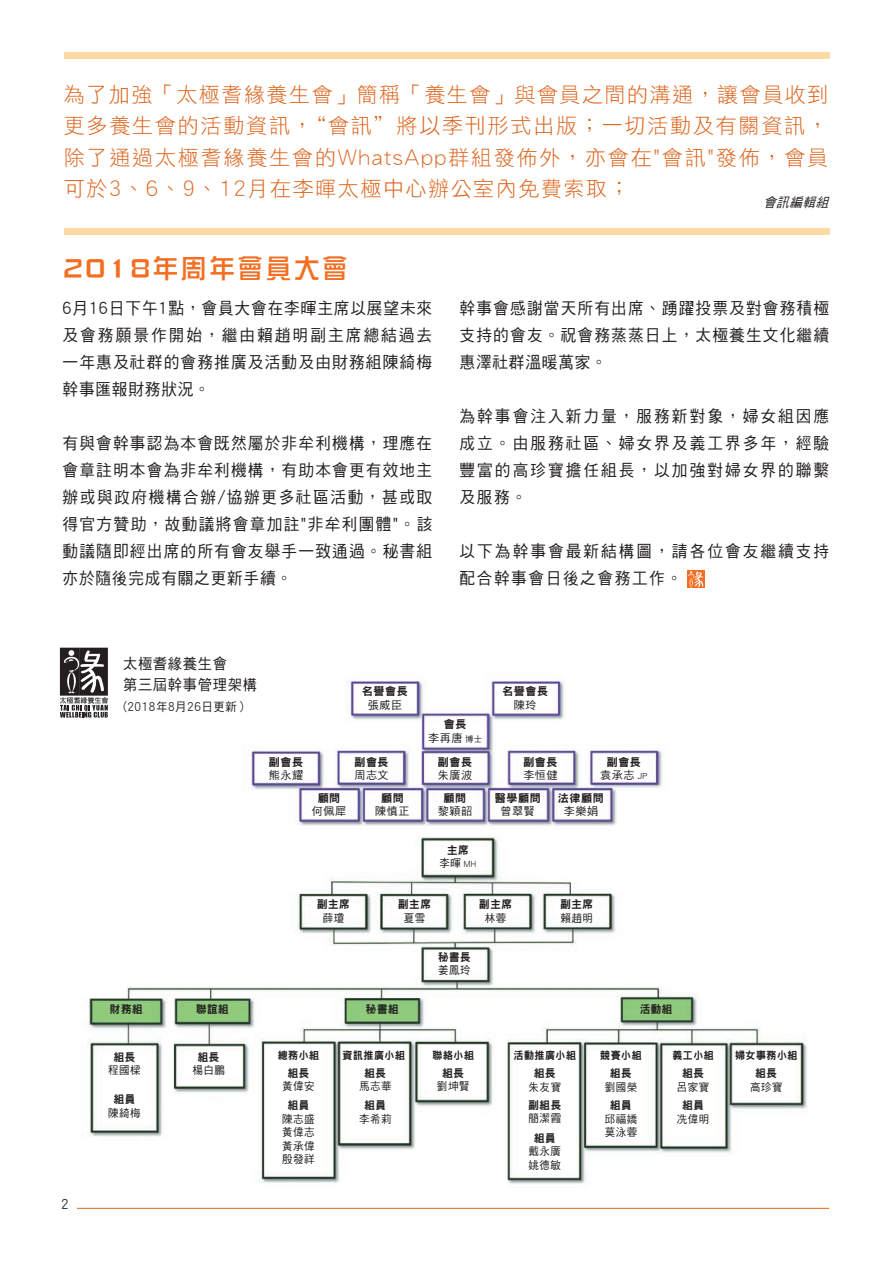
<style>
.page{position:relative;width:893px;height:1263px;background:#fff}
.page>*{position:absolute;margin:0;border:0;box-sizing:border-box;transform-origin:0 0}
.t1{font:27px "DF Zong Yi HK W5";letter-spacing:.1em;color:#f36e21;scale:.95 1}
.t2{font:21px/31.5px "DF Hei HK W3";letter-spacing:.085em;color:#dc641c;text-align:justify}
.t3{font:16.5px/27px "DF Hei HK W5";letter-spacing:.075em;color:#231f20;text-align:justify;scale:.95 1}
.t4{font:16.5px/27px "DF Hei HK W5";letter-spacing:.13em;color:#231f20;scale:.95 1}
.t5{font:15px/21px "DF Hei HK W5";letter-spacing:.05em;color:#231f20;scale:.95 1}
.t6{font:13.5px "DF Hei HK W5";color:#231f20;scale:.95 1}
.t7{font:italic 13.05px "DF Hei HK W5";color:#231f20;scale:.95 1}
.t8{font:12px "DF Hei HK W5";letter-spacing:.05em;color:#231f20;scale:.95 1}
.t9{font:11.1px/13.5px "DF Hei HK W5";letter-spacing:.05em;color:#231f20;scale:.95 1}
.t10{font:11.1px "DF Hei HK W9";letter-spacing:.05em;color:#231f20;scale:.95 1}
.t11{font:11.1px "DF Hei HK W5";letter-spacing:.05em;color:#231f20}
.t12{font:11.1px "DF Hei HK W9";letter-spacing:.05em;color:#231f20}
.t13{font:10.5px "DF Hei HK W9";letter-spacing:.05em;color:#231f20;scale:.95 1}
.s1{font-size:8.25px}
</style>
<div class="page">
<img style="left:59px;top:664px;width:771px;height:545px">
<hr style="left:77px;top:1208px;width:752px;height:1px;background:#dc641c">
<div style="left:64px;top:52px;width:765px;height:6px;background:#fed9a1"></div>
<div style="left:64px;top:228px;width:765px;height:6px;background:#fed9a1"></div>
<svg style="left:687px;top:570px;width:18px;height:18px"></svg>
<svg style="left:688px;top:571px;width:15px;height:17px"></svg>
<svg style="left:60px;top:648px;width:48px;height:69px"></svg>
<p class="t2" style="left:64px;top:78px;width:766px">為了加強「太極耆緣養生會」簡稱「養生會」與會員之間的溝通，讓會員收到更多養生會的活動資訊，“會訊”將以季刊形式出版；一切活動及有關資訊，除了通過太極耆緣養生會的WhatsApp群組發佈外，亦會在"會訊"發佈，會員可於3、6、9、12月在李暉太極中心辦公室內免費索取；</p>
<p class="t7" style="left:764px;top:195px;width:73px">會訊編輯組</p>
<h1 class="t1" style="left:63px;top:253px;width:301px">2018年周年會員大會</h1>
<p class="t3" style="left:63px;top:294px;width:391px">6月16日下午1點，會員大會在李暉主席以展望未來及會務願景作開始，繼由賴趙明副主席總結過去一年惠及社群的會務推廣及活動及由財務組陳綺梅幹事匯報財務狀況。</p>
<p class="t3" style="left:63px;top:429px;width:391px">有與會幹事認為本會既然屬於非牟利機構，理應在會章註明本會為非牟利機構，有助本會更有效地主辦或與政府機構合辦/協辦更多社區活動，甚或取得官方贊助，故動議將會章加註"非牟利團體"。該動議隨即經出席的所有會友舉手一致通過。秘書組亦於隨後完成有關之更新手續。</p>
<p class="t5" style="left:123px;top:653px;width:142px">太極耆緣養生會<br>第三屆幹事管理架構</p>
<p class="t8" style="left:123px;top:700px;width:134px">(2018年8月26日更新）</p>
<p class="t12" style="left:362px;top:685px;width:47px">名譽會長</p>
<p class="t11" style="left:368px;top:699px;width:36px">張威臣</p>
<p class="t3" style="left:460px;top:294px;width:390px">幹事會感謝當天所有出席、踴躍投票及對會務積極支持的會友。祝會務蒸蒸日上，太極養生文化繼續惠澤社群溫暖萬家。</p>
<p class="t3" style="left:460px;top:402px;width:391px">為幹事會注入新力量，服務新對象，婦女組因應成立。由服務社區、婦女界及義工界多年，經驗豐富的高珍寶擔任組長，以加強對婦女界的聯繫及服務。</p>
<p class="t4" style="left:460px;top:537px;width:391px">以下為幹事會最新結構圖，請各位會友繼續支持配合幹事會日後之會務工作。</p>
<p class="t12" style="left:502px;top:685px;width:47px">名譽會長</p>
<p class="t11" style="left:514px;top:699px;width:24px">陳玲</p>
<p class="t12" style="left:269px;top:755px;width:36px">副會長</p>
<p class="t11" style="left:269px;top:769px;width:36px">熊永耀</p>
<p class="t12" style="left:318px;top:792px;width:24px">顧問</p>
<p class="t11" style="left:312px;top:805px;width:36px">何佩犀</p>
<p class="t12" style="left:354px;top:755px;width:36px">副會長</p>
<p class="t11" style="left:354px;top:769px;width:36px">周志文</p>
<p class="t12" style="left:381px;top:792px;width:24px">顧問</p>
<p class="t11" style="left:375px;top:805px;width:36px">陳慎正</p>
<p class="t12" style="left:444px;top:718px;width:24px">會長</p>
<p class="t11" style="left:428px;top:732px;width:55px">李再唐<span class="s1">博士</span></p>
<p class="t12" style="left:438px;top:755px;width:36px">副會長</p>
<p class="t11" style="left:438px;top:769px;width:36px">朱廣波</p>
<p class="t12" style="left:444px;top:792px;width:24px">顧問</p>
<p class="t11" style="left:438px;top:805px;width:36px">黎穎韶</p>
<p class="t10" style="left:447px;top:843px;width:24px">主席</p>
<p class="t9" style="left:439px;top:856px;width:40px">李暉 <span class="s1">MH</span></p>
<p class="t12" style="left:523px;top:755px;width:36px">副會長</p>
<p class="t11" style="left:523px;top:769px;width:36px">李恒健</p>
<p class="t12" style="left:607px;top:755px;width:36px">副會長</p>
<p class="t11" style="left:600px;top:769px;width:49px">袁承志 <span class="s1">JP</span></p>
<p class="t12" style="left:495px;top:792px;width:47px">醫學顧問</p>
<p class="t11" style="left:501px;top:805px;width:36px">曾翠賢</p>
<p class="t12" style="left:558px;top:792px;width:47px">法律顧問</p>
<p class="t11" style="left:564px;top:805px;width:36px">李樂娟</p>
<p class="t10" style="left:317px;top:898px;width:36px">副主席</p>
<p class="t9" style="left:323px;top:911px;width:24px">薛瓊</p>
<p class="t10" style="left:398px;top:898px;width:36px">副主席</p>
<p class="t9" style="left:404px;top:911px;width:24px">夏雪</p>
<p class="t10" style="left:479px;top:898px;width:36px">副主席</p>
<p class="t9" style="left:485px;top:911px;width:24px">林蓉</p>
<p class="t10" style="left:438px;top:951px;width:36px">秘書長</p>
<p class="t9" style="left:438px;top:963px;width:36px">姜鳳玲</p>
<p class="t10" style="left:560px;top:898px;width:36px">副主席</p>
<p class="t9" style="left:560px;top:911px;width:36px">賴趙明</p>
<p class="t10" style="left:110px;top:1003px;width:36px">財務組</p>
<p class="t10" style="left:196px;top:1003px;width:36px">聯誼組</p>
<p class="t10" style="left:366px;top:1003px;width:36px">秘書組</p>
<p class="t10" style="left:640px;top:1003px;width:36px">活動組</p>
<p class="t13" style="left:514px;top:1049px;width:67px">活動推廣小組</p>
<p class="t13" style="left:672px;top:1049px;width:45px">義工小組</p>
<p class="t13" style="left:735px;top:1049px;width:67px">婦女事務小組</p>
<p class="t13" style="left:343px;top:1049px;width:67px">資訊推廣小組</p>
<p class="t13" style="left:432px;top:1049px;width:45px">聯絡小組</p>
<p class="t13" style="left:600px;top:1049px;width:45px">競賽小組</p>
<p class="t13" style="left:278px;top:1049px;width:45px">總務小組</p>
<p class="t10" style="left:114px;top:1051px;width:24px">組長</p>
<p class="t9" style="left:108px;top:1063px;width:36px">程國樑</p>
<p class="t10" style="left:534px;top:1067px;width:24px">組長</p>
<p class="t9" style="left:529px;top:1080px;width:36px">朱友寶</p>
<p class="t10" style="left:198px;top:1051px;width:24px">組長</p>
<p class="t9" style="left:192px;top:1063px;width:36px">楊白鵬</p>
<p class="t10" style="left:288px;top:1067px;width:24px">組長</p>
<p class="t9" style="left:282px;top:1079px;width:36px">黃偉安</p>
<p class="t10" style="left:442px;top:1067px;width:24px">組長</p>
<p class="t9" style="left:437px;top:1079px;width:36px">劉坤賢</p>
<p class="t10" style="left:365px;top:1067px;width:24px">組長</p>
<p class="t9" style="left:359px;top:1079px;width:36px">馬志華</p>
<p class="t10" style="left:682px;top:1067px;width:24px">組長</p>
<p class="t9" style="left:677px;top:1080px;width:36px">呂家寶</p>
<p class="t10" style="left:756px;top:1067px;width:24px">組長</p>
<p class="t9" style="left:750px;top:1080px;width:36px">高珍寶</p>
<p class="t10" style="left:610px;top:1067px;width:24px">組長</p>
<p class="t9" style="left:605px;top:1080px;width:36px">劉國榮</p>
<p class="t6" style="left:61px;top:1197px;width:9px">2</p>
<p class="t10" style="left:114px;top:1093px;width:24px">組員</p>
<p class="t9" style="left:108px;top:1106px;width:36px">陳綺梅</p>
<p class="t10" style="left:288px;top:1099px;width:24px">組員</p>
<p class="t9" style="left:282px;top:1112px;width:36px;text-align:justify">陳志盛黃偉志黃承偉殷發祥</p>
<p class="t10" style="left:365px;top:1099px;width:24px">組員</p>
<p class="t9" style="left:359px;top:1112px;width:36px">李希莉</p>
<p class="t10" style="left:529px;top:1099px;width:36px">副組長</p>
<p class="t9" style="left:529px;top:1111px;width:36px">簡潔霞</p>
<p class="t10" style="left:534px;top:1132px;width:24px">組員</p>
<p class="t9" style="left:529px;top:1144px;width:36px">戴永廣姚德敏</p>
<p class="t10" style="left:610px;top:1099px;width:24px">組員</p>
<p class="t9" style="left:605px;top:1112px;width:36px">邱福嬌莫泳蓉</p>
<p class="t10" style="left:682px;top:1099px;width:24px">組員</p>
<p class="t9" style="left:677px;top:1112px;width:36px">冼偉明</p>
</div>
